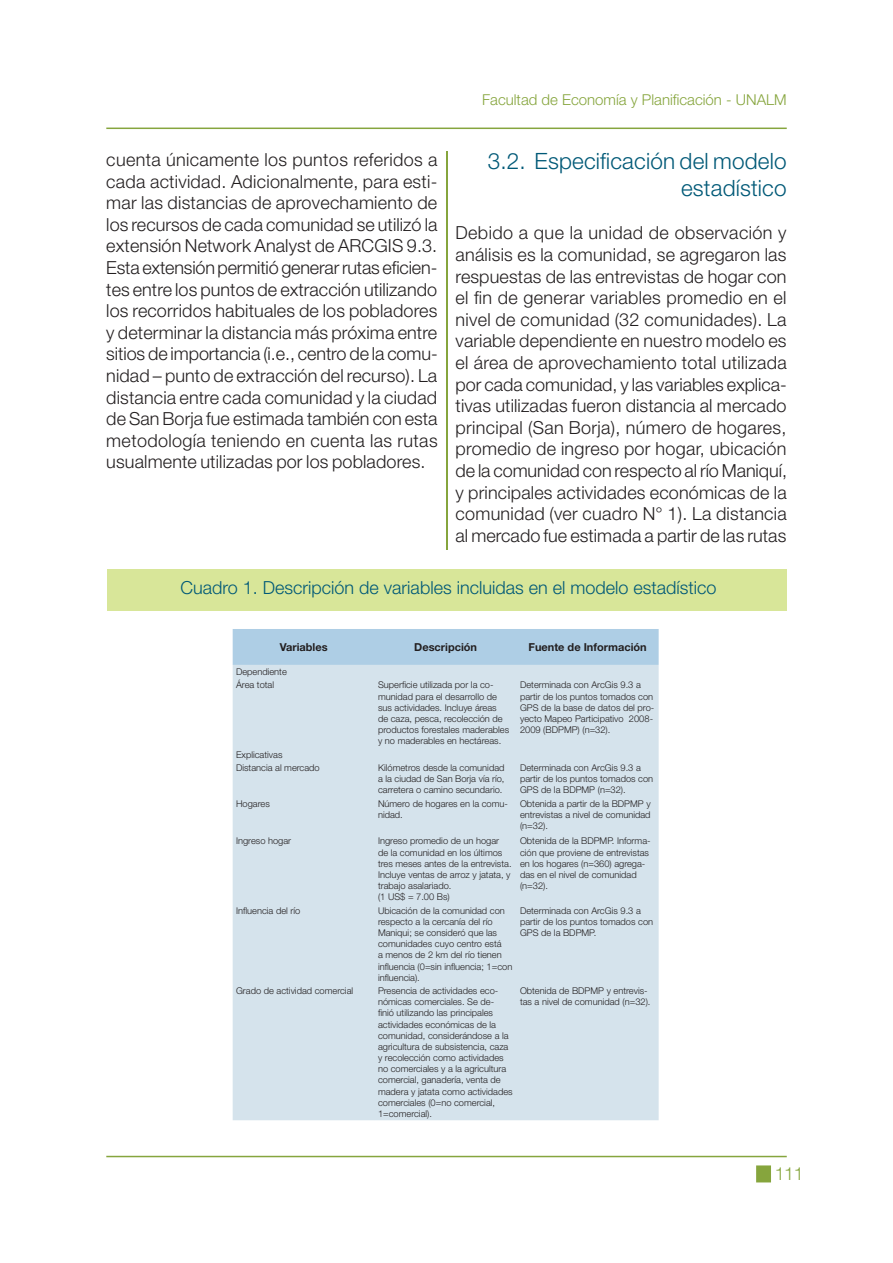
<style>
.page{position:relative;width:893px;height:1263px;background:#fff}
.page>*{position:absolute;margin:0;border:0;box-sizing:border-box;transform-origin:0 0}
.t1{font:300 22.5px/27px "Helvetica Neue LT Std";letter-spacing:.01em;color:#005977;text-align:right}
.t2{font:300 18px/21.6px "Helvetica Neue LT Std";letter-spacing:.01em;color:#231f20;text-align:justify}
.t3{font:300 18px "Helvetica Neue LT Std";color:#005977}
.t4{font:300 18px "Helvetica Neue LT Std";color:#86a53d}
.t5{font:300 15px "Helvetica Neue LT Std";color:#86a53d}
.t6{font:700 10.95px "Helvetica Neue LT Std";color:#231f20}
.t7{font:300 9.3px/11.1px "Helvetica Neue LT Std";color:#231f20}
</style>
<div class="page">
<hr style="left:106px;top:128px;width:681px;height:1px;background:#86a53d">
<hr style="left:106px;top:1156px;width:681px;height:1px;background:#86a53d">
<hr style="left:446px;top:152px;width:1px;height:984px;background:#86a53d">
<div style="left:757px;top:1166px;width:13px;height:16px;background:#86a53d"></div>
<div style="left:756px;top:1165px;width:15px;height:17px;border:2px solid #86a53d"></div>
<div style="left:233px;top:629px;width:426px;height:36px;background:#aecee5"></div>
<div style="left:233px;top:665px;width:426px;height:455px;background:#d5e3ec"></div>
<div style="left:107px;top:569px;width:680px;height:41px;background:#d8e699"></div>
<h3 class="t5" style="left:482px;top:94px;width:306px">Facultad de Economía y Planificación - UNALM</h3>
<p class="t2" style="left:106px;top:150px;width:333px">cuenta únicamente los puntos referidos a cada actividad. Adicionalmente, para esti&shy;mar las distancias de aprovechamiento de los recursos de cada comunidad se utilizó la extensión Network Analyst de ARCGIS 9.3.<br>Esta extensión permitió generar rutas eficien&shy;tes entre los puntos de extracción utilizando los recorridos habituales de los pobladores y determinar la distancia más próxima entre sitios de importancia (i.e., centro de la comu&shy;nidad – punto de extracción del recurso). La distancia entre cada comunidad y la ciudad de San Borja fue estimada también con esta metodología teniendo en cuenta las rutas usualmente utilizadas por los pobladores.</p>
<h1 class="t1" style="left:488px;top:150px;width:300px">3.2. Especificación del modelo estadístico</h1>
<p class="t2" style="left:455px;top:224px;width:333px">Debido a que la unidad de observación y análisis es la comunidad, se agregaron las respuestas de las entrevistas de hogar con el fin de generar variables promedio en el nivel de comunidad (32 comunidades). La variable dependiente en nuestro modelo es el área de aprovechamiento total utilizada por cada comunidad, y las variables explica&shy;tivas utilizadas fueron distancia al mercado principal (San Borja), número de hogares, promedio de ingreso por hogar, ubicación de la comunidad con respecto al río Maniquí, y principales actividades económicas de la comunidad (ver cuadro N° 1). La distancia al mercado fue estimada a partir de las rutas</p>
<h2 class="t3" style="left:180px;top:581px;width:537px">Cuadro 1. Descripción de variables incluidas en el modelo estadístico</h2>
<p class="t6" style="left:280px;top:641px;width:49px">Variables</p>
<p class="t6" style="left:414px;top:641px;width:64px">Descripción</p>
<p class="t6" style="left:528px;top:641px;width:120px">Fuente de Información</p>
<p class="t7" style="left:236px;top:666px;width:52px;line-height:13.4px">Dependiente<br>Área total</p>
<p class="t7" style="left:378px;top:680px;width:133px">Superficie utilizada por la co&shy;munidad para el desarrollo de sus actividades. Incluye áreas de caza, pesca, recolección de productos forestales maderables y no maderables en hectáreas.</p>
<p class="t7" style="left:520px;top:680px;width:136px">Determinada con ArcGis 9.3 a partir de los puntos tomados con<br>GPS de la base de datos del pro&shy;yecto Mapeo Participativo 2008-<br>2009 (BDPMP) (n=32).</p>
<p class="t7" style="left:236px;top:748px;width:85px;line-height:13.4px">Explicativas<br>Distancia al mercado</p>
<p class="t7" style="left:378px;top:763px;width:128px;text-align:justify">Kilómetros desde la comunidad a la ciudad de San Borja vía río, carretera o camino secundario.</p>
<p class="t7" style="left:520px;top:763px;width:135px">Determinada con ArcGis 9.3 a partir de los puntos tomados con<br>GPS de la BDPMP (n=32).</p>
<p class="t7" style="left:236px;top:799px;width:35px">Hogares</p>
<p class="t7" style="left:378px;top:799px;width:131px">Número de hogares en la comu&shy;nidad.</p>
<p class="t7" style="left:520px;top:799px;width:132px;text-align:justify">Obtenida a partir de la BDPMP y entrevistas a nivel de comunidad (n=32).</p>
<p class="t7" style="left:236px;top:836px;width:57px">Ingreso hogar</p>
<p class="t7" style="left:378px;top:836px;width:135px">Ingreso promedio de un hogar de la comunidad en los últimos tres meses antes de la entrevista.<br>Incluye ventas de arroz y jatata, y trabajo asalariado.<br>(1 US$ = 7.00 Bs)</p>
<p class="t7" style="left:520px;top:836px;width:132px">Obtenida de la BDPMP. Informa&shy;ción que proviene de entrevistas en los hogares (n=360) agrega&shy;das en el nivel de comunidad (n=32).</p>
<p class="t7" style="left:236px;top:906px;width:66px">Influencia del río</p>
<p class="t7" style="left:378px;top:906px;width:136px">Ubicación de la comunidad con respecto a la cercanía del río<br>Maniqui; se consideró que las comunidades cuyo centro está<br>a menos de 2 km del río tienen influencia (0=sin influencia; 1=con influencia).</p>
<p class="t7" style="left:520px;top:906px;width:135px">Determinada con ArcGis 9.3 a partir de los puntos tomados con<br>GPS de la BDPMP.</p>
<p class="t7" style="left:236px;top:986px;width:119px">Grado de actividad comercial</p>
<p class="t7" style="left:378px;top:986px;width:136px">Presencia de actividades eco&shy;nómicas comerciales. Se de-<br>finió utilizando las principales actividades económicas de la comunidad, considerándose a la agricultura de subsistencia, caza y recolección como actividades no comerciales y a la agricultura comercial, ganadería, venta de madera y jatata como actividades comerciales (0=no comercial,<br>1=comercial).</p>
<p class="t7" style="left:520px;top:986px;width:132px">Obtenida de BDPMP y entrevis&shy;tas a nivel de comunidad (n=32).</p>
<h2 class="t4" style="left:775px;top:1167px;width:30px">111</h2>
</div>
